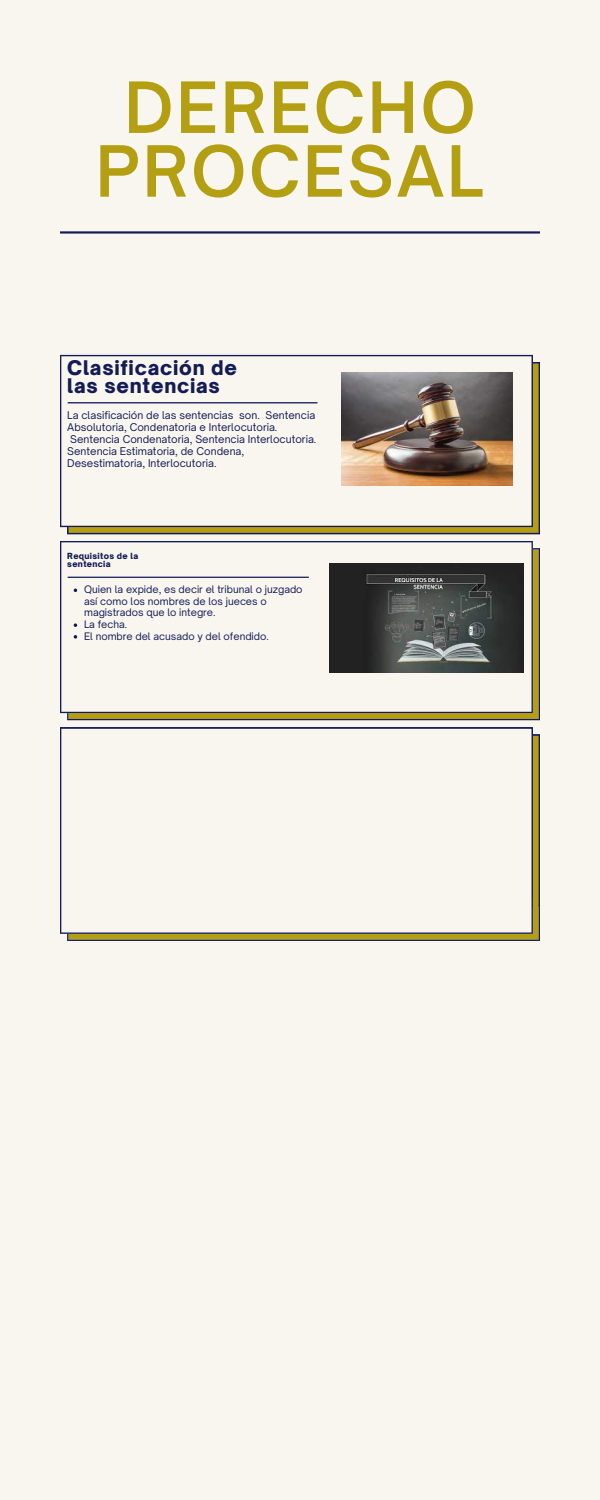
<style>
.page{position:relative;width:600px;height:1500px;background:#f8f6ef}
.page>*{position:absolute;margin:0;border:0;box-sizing:border-box;transform-origin:0 0}
.t1{font:600 67.5px/63.8px "Open Sauce One";letter-spacing:.04em;color:#b49f12;text-align:center}
.t2{font:900 19.3px/18.1px "Open Sauce One";letter-spacing:.04em;color:#141b57}
.t3{font:10.2px/12.1px "Open Sauce One";color:#141b57}
.t4{font:9.9px/11.6px "Open Sauce One";color:#141b57}
.t5{font:900 8.1px/7.4px "Open Sauce One";letter-spacing:.04em;color:#141b57}
</style>
<div class="page">
<svg style="left:67px;top:548px;width:473px;height:172px;background:#988924"></svg>
<svg style="left:60px;top:541px;width:473px;height:172px"></svg>
<svg style="left:67px;top:362px;width:473px;height:172px;background:#95861f"></svg>
<svg style="left:60px;top:355px;width:473px;height:172px"></svg>
<svg style="left:67px;top:734px;width:473px;height:207px;background:#958726"></svg>
<svg style="left:60px;top:727px;width:473px;height:207px"></svg>
<svg style="left:60px;top:231px;width:480px;height:3px"></svg>
<svg style="left:68px;top:402px;width:249px;height:1px"></svg>
<svg style="left:68px;top:577px;width:241px;height:1px"></svg>
<svg style="left:74px;top:623px;width:3px;height:4px"></svg>
<svg style="left:74px;top:635px;width:3px;height:4px"></svg>
<img style="left:341px;top:372px;width:171px;height:113px">
<img style="left:330px;top:563px;width:194px;height:109px">
<h1 class="t1" style="left:96px;top:75px;width:389px">DERECHO<br>PROCESAL</h1>
<h2 class="t2" style="left:67px;top:358px;width:171px">Clasificación de las sentencias</h2>
<p class="t3" style="left:67px;top:409px;width:251px">La clasificación de las sentencias son. Sentencia Absolutoria, Condenatoria e Interlocutoria.<br>Sentencia Condenatoria, Sentencia Interlocutoria.<br>Sentencia Estimatoria, de Condena, Desestimatoria, Interlocutoria.</p>
<p class="t5" style="left:67px;top:553px;width:72px">Requisitos de la sentencia</p>
<p class="t4" style="left:84px;top:584px;width:220px">Quien la expide, es decir el tribunal o juzgado así como los nombres de los jueces o magistrados que lo integre.<br>La fecha.<br>El nombre del acusado y del ofendido.</p>
</div>
